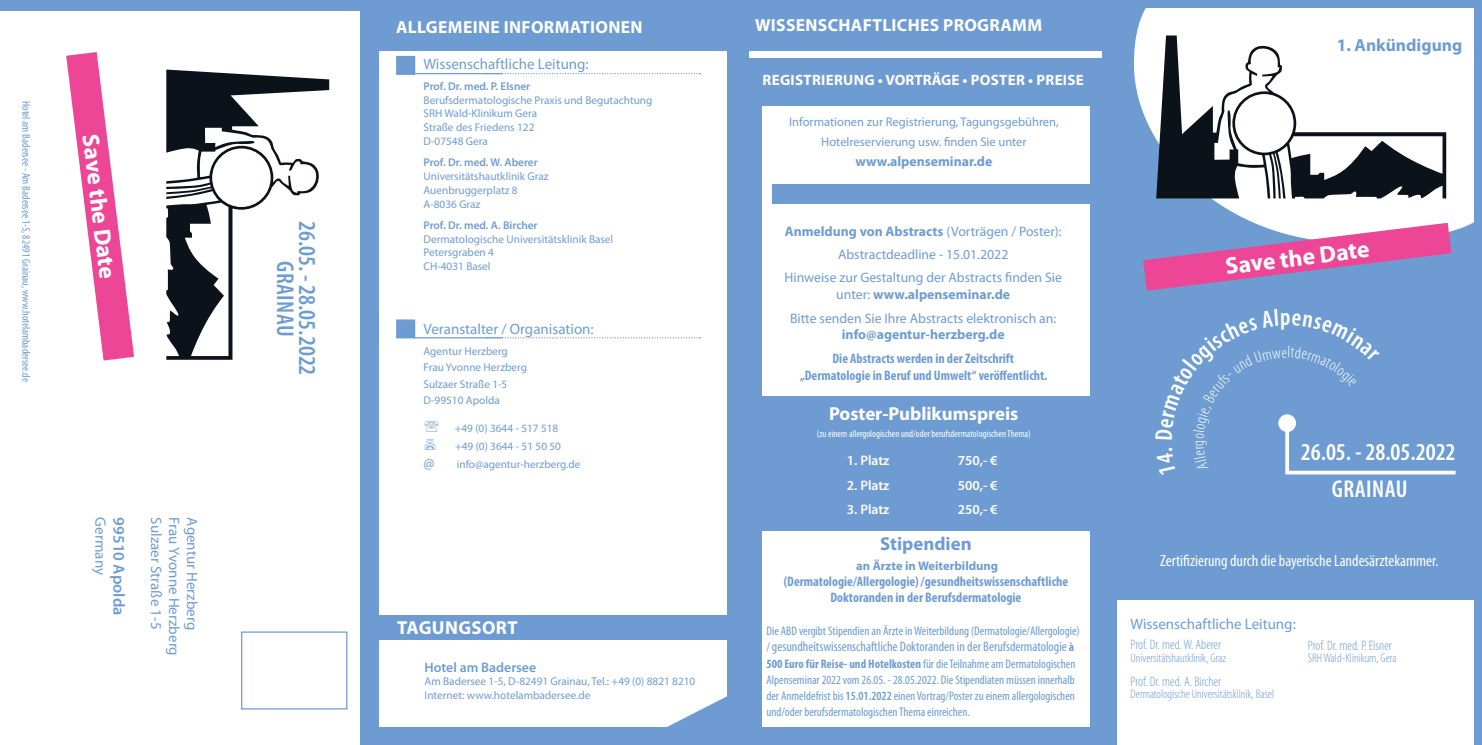
<style>
.page{position:relative;width:1482px;height:745px;background:#fff}
.page>*{position:absolute;margin:0;border:0;box-sizing:border-box;transform-origin:0 0}
.t1{font:600 condensed 24.38px "Myriad Pro";color:#fff}
.t2{font:600 condensed 24.38px "Myriad Pro";color:#6e9cd2}
.t3{font:600 condensed 24.38px "Myriad Pro";letter-spacing:.02em;color:#fff}
.t4{font:600 condensed 24.38px "Myriad Pro";letter-spacing:.02em;color:#6e9cd2}
.t5{font:700 23.75px "Myriad Pro";color:#fff}
.t6{font:700 18.75px "Myriad Pro";color:#fff}
.t7{font:700 18.75px "Myriad Pro";letter-spacing:.02em;color:#fff}
.t8{font:700 18.75px "Myriad Pro";color:#6e9cd2}
.t9{font:700 17.5px "Myriad Pro";letter-spacing:.02em;color:#fff}
.t10{font:700 17.5px "Myriad Pro";color:#6e9cd2}
.t11{font:condensed 16.25px "Myriad Pro";color:#fff}
.t12{font:600 16.25px "Myriad Pro";color:#6e9cd2}
.t13{font:15px "Myriad Pro";color:#6e9cd2}
.t14{font:700 15px "Myriad Pro";letter-spacing:.02em;color:#fff}
.t15{font:13.75px/22.5px "Myriad Pro";color:#6e9cd2;text-align:center}
.t16{font:700 condensed 13.75px/16.5px "Myriad Pro";color:#6e9cd2;text-align:center}
.t17{font:condensed 13.75px "Myriad Pro";color:#6e9cd2}
.t18{font:300 condensed 13.75px "Myriad Pro";color:#6e9cd2}
.t19{font:700 13.75px "Myriad Pro";color:#6e9cd2}
.t20{font:600 13.75px "Myriad Pro";color:#fff}
.t21{font:600 13.75px "Myriad Pro";color:#6e9cd2}
.t22{font:condensed 12.5px/16.2px "Myriad Pro";color:#6e9cd2;text-align:justify}
.t23{font:300 condensed 12.5px "Myriad Pro";color:#6e9cd2}
.t24{font:12.5px/20px "Myriad Pro";color:#6e9cd2;text-align:center}
.t25{font:700 12.5px "Myriad Pro";color:#6e9cd2}
.t26{font:11.25px/13.8px "Myriad Pro";color:#6e9cd2}
.t27{font:condensed 11.25px "Myriad Pro";color:#6e9cd2}
.t28{font:600 11.25px "Myriad Pro";color:#6e9cd2}
.t29{font:condensed 10px "Myriad Pro";color:#fff}
.s1{font-weight:700}
.s2{font-size:12.5px}
.s3{font-weight:700;font-size:12.5px}
.s4{font-weight:600}
</style>
<div class="page">
<svg style="left:669px;top:696px;width:58px;height:30px"></svg>
<div style="left:378px;top:615px;width:367px;height:24px;background:#6e9cd2"></div>
<div style="left:360px;top:0;width:18px;height:744px;background:#6e9cd2"></div>
<div style="left:727px;top:0;width:21px;height:744px;background:#6e9cd2"></div>
<div style="left:369px;top:0;width:368px;height:51px;background:#6e9cd2"></div>
<div style="left:378px;top:726px;width:720px;height:18px;background:#6e9cd2"></div>
<hr style="left:414px;top:73px;width:88px;height:1px;background:#6e9cd2">
<svg style="left:502px;top:73px;width:198px;height:1px"></svg>
<div style="left:396px;top:56px;width:19px;height:19px;background:#6e9cd2;border:1px solid #6e9cd2"></div>
<div style="left:241px;top:631px;width:106px;height:78px;border:1px solid #6e9cd2"></div>
<div style="left:0;top:0;width:373px;height:10px;background:#6e9cd2"></div>
<hr style="left:414px;top:337px;width:88px;height:1px;background:#6e9cd2">
<svg style="left:488px;top:337px;width:212px;height:1px"></svg>
<div style="left:396px;top:319px;width:19px;height:19px;background:#6e9cd2;border:1px solid #6e9cd2"></div>
<div style="left:737px;top:105px;width:24px;height:639px;background:#6e9cd2"></div>
<div style="left:1089px;top:105px;width:20px;height:639px;background:#6e9cd2"></div>
<div style="left:737px;top:0;width:372px;height:51px;background:#6e9cd2"></div>
<div style="left:741px;top:58px;width:372px;height:48px;background:#6e9cd2"></div>
<div style="left:737px;top:396px;width:372px;height:134px;background:#6e9cd2"></div>
<div style="left:772px;top:184px;width:331px;height:20px;background:#6e9cd2"></div>
<div style="left:1105px;top:0;width:376px;height:599px;background:#6e9cd2"></div>
<svg style="left:1134px;top:8px;width:339px;height:224px;fill:#fff"></svg>
<div style="left:1473px;top:0;width:8px;height:744px;background:#6e9cd2"></div>
<svg style="left:166px;top:69px;width:163px;height:290px"></svg>
<svg style="left:1155px;top:35px;width:290px;height:163px;background:#b5b7ba"></svg>
<div style="left:1102px;top:0;width:15px;height:744px;background:#6e9cd2"></div>
<svg style="left:66px;top:52px;width:68px;height:308px"></svg>
<svg style="left:1142px;top:223px;width:309px;height:67px"></svg>
<svg style="left:1278px;top:414px;width:178px;height:61px"></svg>
<p class="t27" style="left:33px;top:101px;width:282px;rotate:90deg">Hotel am Badersee - Am Badersee 1-5, 82491 Grainau, www.hotelambadersee.de</p>
<h2 class="t5" style="left:106px;top:132px;width:146px;rotate:83deg">Save the Date</h2>
<h3 class="t13" style="left:110px;top:517px;width:59px;rotate:90deg">Germany</h3>
<h3 class="t12" style="left:129px;top:517px;width:99px;rotate:90deg">99510 Apolda</h3>
<h3 class="t13" style="left:165px;top:517px;width:113px;rotate:90deg">Sulzaer Straße 1-5</h3>
<h3 class="t13" style="left:183px;top:517px;width:140px;rotate:90deg">Frau Yvonne Herzberg</h3>
<h3 class="t13" style="left:201px;top:517px;width:114px;rotate:90deg">Agentur Herzberg</h3>
<h1 class="t2" style="left:322px;top:220px;width:156px;rotate:90deg">26.05. - 28.05.2022</h1>
<h1 class="t4" style="left:300px;top:261px;width:77px;rotate:90deg">GRAINAU</h1>
<h3 class="t9" style="left:396px;top:15px;width:248px">ALLGEMEINE INFORMATIONEN</h3>
<h3 class="t9" style="left:755px;top:14px;width:289px">WISSENSCHAFTLICHES PROGRAMM</h3>
<h3 class="t14" style="left:762px;top:71px;width:323px">REGISTRIERUNG • VORTRÄGE • POSTER • PREISE</h3>
<p class="t24" style="left:789px;top:111px;width:271px">Informationen zur Registrierung, Tagungsgebühren,<br>Hotelreservierung usw. finden Sie unter</p>
<p class="t19" style="left:855px;top:152px;width:138px">www.alpenseminar.de</p>
<h3 class="t13" style="left:423px;top:54px;width:167px">Wissenschaftliche Leitung:</h3>
<p class="t28" style="left:423px;top:79px;width:108px">Prof. Dr. med. P. Elsner</p>
<p class="t26" style="left:423px;top:93px;width:230px">Berufsdermatologische Praxis und Begutachtung<br>SRH Wald-Klinikum Gera<br>Straße des Friedens 122<br>D-07548 Gera</p>
<p class="t28" style="left:423px;top:155px;width:116px">Prof. Dr. med. W. Aberer</p>
<p class="t26" style="left:423px;top:169px;width:127px">Universitätshautklinik Graz<br>Auenbruggerplatz 8<br>A-8036 Graz</p>
<p class="t28" style="left:423px;top:218px;width:116px">Prof. Dr. med. A. Bircher</p>
<p class="t26" style="left:423px;top:231px;width:191px">Dermatologische Universitätsklinik Basel<br>Petersgraben 4<br>CH-4031 Basel</p>
<p class="t15" style="left:784px;top:220px;width:278px"><span class="s1">Anmeldung von Abstracts</span> (Vorträgen / Poster):<br>Abstractdeadline - 15.01.2022</p>
<p class="t15" style="left:784px;top:269px;width:279px;line-height:16.5px">Hinweise zur Gestaltung der Abstracts finden Sie unter: <span class="s1">www.alpenseminar.de</span></p>
<p class="t15" style="left:790px;top:306px;width:268px">Bitte senden Sie Ihre Abstracts elektronisch an:</p>
<p class="t19" style="left:841px;top:325px;width:164px">info@agentur-herzberg.de</p>
<p class="t16" style="left:800px;top:349px;width:249px">Die Abstracts werden in der Zeitschrift „Dermatologie in Beruf und Umwelt“ veröffentlicht.</p>
<h3 class="t6" style="left:829px;top:401px;width:191px">Poster-Publikumspreis</h3>
<p class="t29" style="left:816px;top:427px;width:215px">(zu einem allergologischen und/oder berufsdermatologischen Thema)</p>
<p class="t20" style="left:846px;top:451px;width:44px">1. Platz</p>
<p class="t20" style="left:957px;top:451px;width:41px">750,- €</p>
<p class="t20" style="left:846px;top:476px;width:44px">2. Platz</p>
<p class="t20" style="left:957px;top:476px;width:41px">500,- €</p>
<p class="t20" style="left:846px;top:500px;width:44px">3. Platz</p>
<p class="t20" style="left:957px;top:500px;width:41px">250,- €</p>
<h3 class="t8" style="left:880px;top:531px;width:93px">Stipendien</h3>
<p class="t25" style="left:856px;top:557px;width:143px">an Ärzte in Weiterbildung</p>
<p class="t16" style="left:783px;top:572px;width:286px">(Dermatologie/Allergologie) /gesundheitswissenschaftliche<br>Doktoranden in der Berufsdermatologie</p>
<p class="t22" style="left:766px;top:622px;width:315px">Die ABD vergibt Stipendien an Ärzte in Weiterbildung (Dermatologie/Allergologie)</p>
<p class="t17" style="left:766px;top:638px;width:309px"><span class="s2">/</span> gesundheitswissenschaftliche Doktoranden in der Berufsdermatologie <span class="s3">à</span></p>
<p class="t22" style="left:766px;top:654px;width:310px"><span class="s1">500 Euro für Reise- und Hotelkosten</span> für die Teilnahme am Dermatologischen Alpenseminar 2022 vom 26.05. - 28.05.2022. Die Stipendiaten müssen innerhalb der Anmeldefrist bis <span class="s4">15.01.2022</span> einen Vortrag/Poster zu einem allergologischen und/oder berufsdermatologischen Thema einreichen.</p>
<h3 class="t13" style="left:423px;top:319px;width:172px">Veranstalter / Organisation:</h3>
<p class="t26" style="left:423px;top:343px;width:105px;line-height:16.2px">Agentur Herzberg<br>Frau Yvonne Herzberg<br>Sulzaer Straße 1-5<br>D-99510 Apolda</p>
<p class="t26" style="left:455px;top:418px;width:108px;line-height:18px">+49 (0) 3644 - 517 518 +49 (0) 3644 - 51 50 50</p>
<h3 class="t13" style="left:423px;top:453px;width:13px">@</h3>
<p class="t26" style="left:457px;top:457px;width:125px">info@agentur-herzberg.de</p>
<h3 class="t7" style="left:397px;top:615px;width:122px">TAGUNGSORT</h3>
<p class="t21" style="left:424px;top:657px;width:113px">Hotel am Badersee</p>
<p class="t26" style="left:424px;top:674px;width:272px">Am Badersee 1-5, D-82491 Grainau, Tel.: +49 (0) 8821 8210<br>Internet: www.hotelambadersee.de</p>
<h3 class="t10" style="left:1336px;top:33px;width:127px">1. Ankündigung</h3>
<h2 class="t5" style="left:1223px;top:251px;width:146px;rotate:-7deg">Save the Date</h2>
<h1 class="t1" style="left:1280px;top:302px;width:12px">p</h1>
<h1 class="t1" style="left:1300px;top:436px;width:156px">26.05. - 28.05.2022</h1>
<h1 class="t3" style="left:1331px;top:473px;width:77px">GRAINAU</h1>
<h3 class="t11" style="left:1160px;top:550px;width:280px">Zertifizierung durch die bayerische Landesärztekammer.</h3>
<h3 class="t13" style="left:1130px;top:614px;width:167px">Wissenschaftliche Leitung:</h3>
<p class="t18" style="left:1130px;top:636px;width:92px">Prof. Dr. med. W. Aberer</p>
<p class="t23" style="left:1130px;top:649px;width:97px">Universitätshautklinik, Graz</p>
<p class="t18" style="left:1130px;top:672px;width:92px">Prof. Dr. med. A. Bircher</p>
<p class="t23" style="left:1130px;top:686px;width:145px">Dermatologische Universitätsklinik, Basel</p>
<p class="t18" style="left:1307px;top:636px;width:85px">Prof. Dr. med. P. Elsner</p>
<p class="t23" style="left:1307px;top:650px;width:90px">SRH Wald-Klinikum, Gera</p>
</div>
